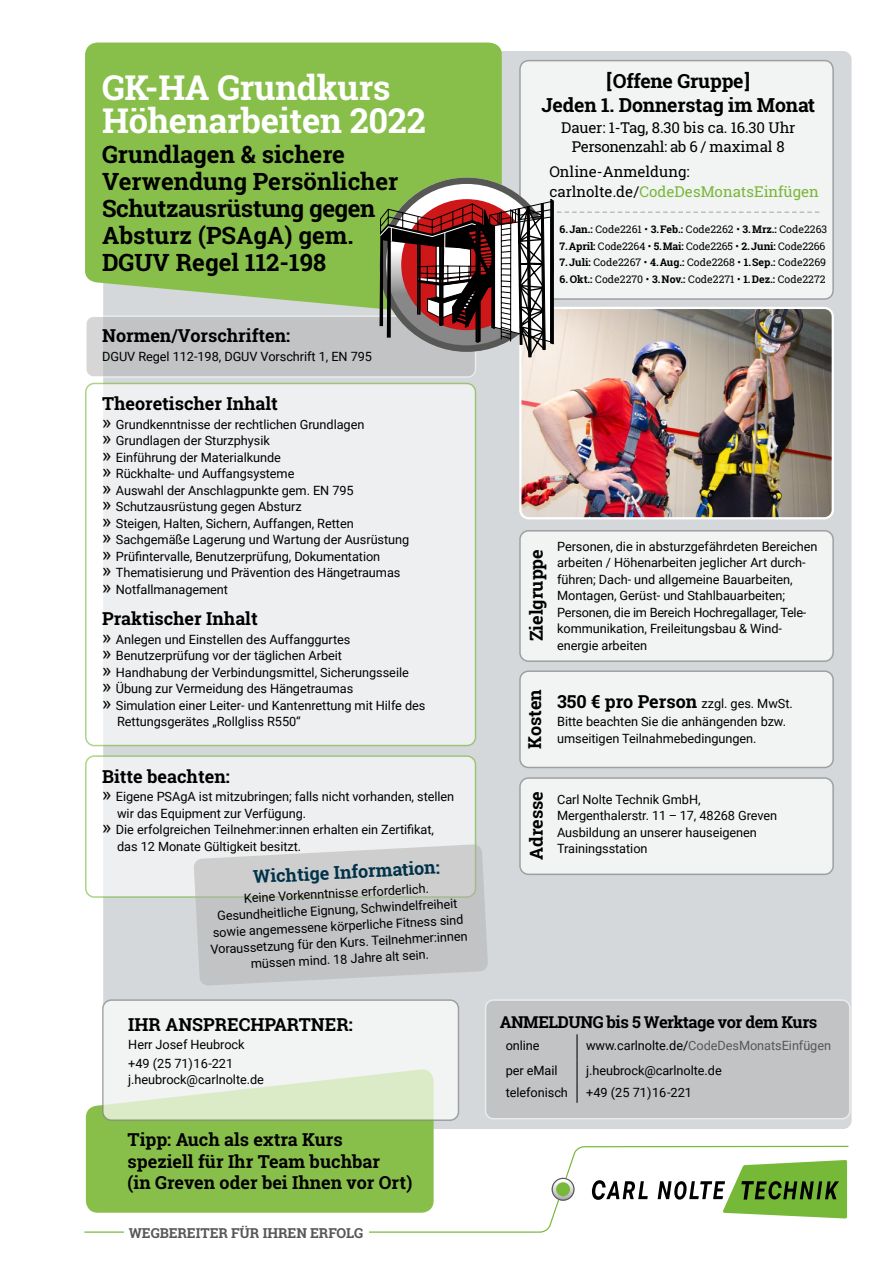
<style>
.page{position:relative;width:893px;height:1263px;background:#fff}
.page>*{position:absolute;margin:0;border:0;box-sizing:border-box;transform-origin:0 0}
.t1{font:700 34.5px/33px "Roboto Slab";letter-spacing:-.01em;color:#fff}
.t2{font:700 24px/27px "Roboto Slab";color:#000}
.t3{font:700 19.5px/23.1px "Roboto Slab";letter-spacing:-.01em;color:#000;text-align:center}
.t4{font:700 18px/21.6px "Roboto Slab";color:#000}
.t5{font:700 18px "Roboto Slab";color:#003249}
.t6{font:700 16.5px "Roboto Slab";letter-spacing:-.03em;color:#000}
.t7{font:15px/18.6px "Roboto Slab";color:#000;text-align:center}
.t8{font:700 13.8px "Roboto Slab";letter-spacing:-.005em;color:#575756}
.t9{font:12.75px/16.5px "Roboto";letter-spacing:-.005em;color:#000}
.t10{font:12.75px "Roboto";letter-spacing:-.005em;color:#575756}
.t11{font:10.5px "Roboto Slab";color:#000}
.s1{font-size:19.5px}
.s2{color:#76b837}
.s3{font-weight:700}
.s4{font-family:"Roboto Slab";font-weight:700;font-size:18px}
.s5{color:#000}
</style>
<div class="page">
<svg style="left:84px;top:1145px;width:765px;height:88px"></svg>
<div style="left:124px;top:1218px;width:244px;height:28px;background:#fff"></div>
<div style="left:103px;top:51px;width:749px;height:1078px;background:#d5d8da;border-radius:9px"></div>
<div style="left:85px;top:43px;width:417px;height:272px;background:#88bf4a"></div>
<img style="left:522px;top:310px;width:309px;height:206px">
<div style="left:519px;top:307px;width:315px;height:212px;border:2px solid #fff;border-radius:9px"></div>
<div style="left:86px;top:316px;width:389px;height:61px;background:#c1c3c4;border-radius:8px"></div>
<div style="left:85px;top:315px;width:391px;height:63px;border:2px solid #fff;border-radius:8px"></div>
<div style="left:486px;top:1000px;width:364px;height:119px;background:#c1c3c4;border-radius:8px"></div>
<div style="left:485px;top:999px;width:365px;height:120px;border:2px solid #fff;border-radius:8px"></div>
<hr style="left:576px;top:1034px;width:2px;height:26px;background:#000">
<hr style="left:576px;top:1060px;width:2px;height:21px;background:#000">
<hr style="left:576px;top:1081px;width:2px;height:22px;background:#000">
<div style="left:86px;top:756px;width:389px;height:141px;background:#eeeff0;border-radius:9px"></div>
<div style="left:85px;top:755px;width:391px;height:143px;border:2px solid #76b837;border-radius:9px"></div>
<div style="left:86px;top:383px;width:389px;height:362px;background:#eeeff0;border-radius:9px"></div>
<div style="left:85px;top:383px;width:391px;height:363px;border:2px solid #76b837;border-radius:9px"></div>
<svg style="left:592px;top:1180px;width:56px;height:20px"></svg>
<svg style="left:658px;top:1160px;width:189px;height:58px"></svg>
<svg style="left:554px;top:1180px;width:18px;height:18px"></svg>
<div style="left:552px;top:1178px;width:23px;height:23px;border:4px solid #fff;border-radius:50%"></div>
<div style="left:552px;top:1178px;width:23px;height:23px;border:1px solid #575756;border-radius:50%"></div>
<div style="left:520px;top:531px;width:313px;height:130px;background:#f2f3f3;border-radius:9px"></div>
<div style="left:519px;top:530px;width:315px;height:132px;border:2px solid #878787;border-radius:9px"></div>
<div style="left:520px;top:778px;width:313px;height:96px;background:#f2f3f3;border-radius:9px"></div>
<div style="left:519px;top:777px;width:315px;height:98px;border:2px solid #878787;border-radius:9px"></div>
<div style="left:520px;top:671px;width:313px;height:96px;background:#f2f3f3;border-radius:9px"></div>
<div style="left:519px;top:670px;width:315px;height:98px;border:2px solid #878787;border-radius:9px"></div>
<svg style="left:194px;top:844px;width:294px;height:142px;background:#c8c9ca"></svg>
<div style="left:520px;top:61px;width:313px;height:238px;background:#f2f3f3;border-radius:9px"></div>
<div style="left:519px;top:60px;width:315px;height:240px;border:2px solid #878787;border-radius:9px"></div>
<div style="left:380px;top:178px;width:174px;height:174px;border:22px solid #fff;border-radius:50%"></div>
<svg style="left:380px;top:199px;width:439px;height:158px"></svg>
<div style="left:86px;top:1105px;width:348px;height:108px;background:#88bf4a"></div>
<svg style="left:103px;top:1000px;width:355px;height:120px;background:#ecf0e8"></svg>
<div style="left:102px;top:999px;width:357px;height:122px;border:2px solid #878787;border-radius:9px"></div>
<h1 class="t1" style="left:102px;top:71px;width:325px">GK-HA Grundkurs<br>Höhenarbeiten 2022</h1>
<h2 class="t2" style="left:102px;top:140px;width:298px">Grundlagen &amp; sichere<br>Verwendung Persönlicher<br>Schutzausrüstung gegen<br>Absturz (PSAgA) gem.<br>DGUV Regel 112-198</h2>
<h3 class="t4" style="left:102px;top:324px;width:189px">Normen/Vorschriften:</h3>
<p class="t9" style="left:102px;top:347px;width:271px">DGUV Regel 112-198, DGUV Vorschrift 1, EN 795</p>
<h3 class="t4" style="left:102px;top:393px;width:177px">Theoretischer Inhalt</h3>
<p class="t9" style="left:102px;top:415px;width:309px"><span class="s1">»</span> Grundkenntnisse der rechtlichen Grundlagen<br><span class="s1">»</span> Grundlagen der Sturzphysik<br><span class="s1">»</span> Einführung der Materialkunde<br><span class="s1">»</span> Rückhalte- und Auffangsysteme<br><span class="s1">»</span> Auswahl der Anschlagpunkte gem. EN 795<br><span class="s1">»</span> Schutzausrüstung gegen Absturz<br><span class="s1">»</span> Steigen, Halten, Sichern, Auffangen, Retten<br><span class="s1">»</span> Sachgemäße Lagerung und Wartung der Ausrüstung <span class="s1">»</span> Prüfintervalle, Benutzerprüfung, Dokumentation<br><span class="s1">»</span> Thematisierung und Prävention des Hängetraumas <span class="s1">»</span> Notfallmanagement</p>
<h3 class="t4" style="left:102px;top:607px;width:157px">Praktischer Inhalt</h3>
<p class="t9" style="left:102px;top:630px;width:250px"><span class="s1">»</span> Anlegen und Einstellen des Auffanggurtes</p>
<p class="t9" style="left:102px;top:647px;width:241px"><span class="s1">»</span> Benutzerprüfung vor der täglichen Arbeit</p>
<p class="t9" style="left:102px;top:663px;width:308px"><span class="s1">»</span> Handhabung der Verbindungsmittel, Sicherungsseile</p>
<p class="t9" style="left:102px;top:680px;width:253px"><span class="s1">»</span> Übung zur Vermeidung des Hängetraumas</p>
<p class="t9" style="left:102px;top:696px;width:325px"><span class="s1">»</span> Simulation einer Leiter- und Kantenrettung mit Hilfe des</p>
<p class="t9" style="left:117px;top:713px;width:185px">Rettungsgerätes „Rollgliss R550“</p>
<h3 class="t4" style="left:102px;top:765px;width:129px">Bitte beachten:</h3>
<p class="t9" style="left:102px;top:788px;width:354px"><span class="s1">»</span> Eigene PSAgA ist mitzubringen; falls nicht vorhanden, stellen</p>
<p class="t9" style="left:117px;top:804px;width:190px">wir das Equipment zur Verfügung.</p>
<p class="t9" style="left:102px;top:821px;width:333px"><span class="s1">»</span> Die erfolgreichen Teilnehmer:innen erhalten ein Zertifikat,</p>
<p class="t9" style="left:117px;top:837px;width:186px">das 12 Monate Gültigkeit besitzt.</p>
<h3 class="t5" style="left:252px;top:864px;width:188px;rotate:-3deg">Wichtige Information:</h3>
<p class="t9" style="left:208px;top:891px;width:259px;text-align:center;rotate:-3deg">Keine Vorkenntnisse erforderlich.<br>Gesundheitliche Eignung, Schwindelfreiheit sowie angemessene körperliche Fitness sind Voraussetzung für den Kurs. Teilnehmer:innen müssen mind. 18 Jahre alt sein.</p>
<h3 class="t4" style="left:128px;top:1013px;width:226px">IHR ANSPRECHPARTNER:</h3>
<p class="t9" style="left:128px;top:1035px;width:118px;line-height:18.6px">Herr Josef Heubrock +49 (25 71)16-221</p>
<p class="t9" style="left:128px;top:1071px;width:137px">j.heubrock@carlnolte.de</p>
<h3 class="t4" style="left:128px;top:1128px;width:286px">Tipp: Auch als extra Kurs speziell für Ihr Team buchbar<br>(in Greven oder bei Ihnen vor Ort)</h3>
<p class="t8" style="left:129px;top:1223px;width:236px">WEGBEREITER FÜR IHREN ERFOLG</p>
<h3 class="t3" style="left:541px;top:70px;width:275px">[Offene Gruppe]<br>Jeden 1. Donnerstag im Monat</h3>
<p class="t7" style="left:561px;top:118px;width:236px">Dauer: 1-Tag, 8.30 bis ca. 16.30 Uhr<br>Personenzahl: ab 6 / maximal 8</p>
<p class="t7" style="left:549px;top:162px;width:271px;line-height:19.5px;text-align:left">Online-Anmeldung: carlnolte.de/<span class="s2">CodeDesMonatsEinfügen</span></p>
<p class="t11" style="left:560px;top:222px;width:269px"><span class="s3">6. Jan.:</span> Code2261 • <span class="s3">3. Feb.:</span> Code2262 • <span class="s3">3. Mrz.:</span> Code2263</p>
<p class="t11" style="left:560px;top:239px;width:267px"><span class="s3">7. April:</span> Code2264 • <span class="s3">5. Mai:</span> Code2265 • <span class="s3">2. Juni:</span> Code2266</p>
<p class="t11" style="left:560px;top:255px;width:268px"><span class="s3">7. Juli:</span> Code2267 • <span class="s3">4. Aug.:</span> Code2268 • <span class="s3">1. Sep.:</span> Code2269</p>
<p class="t11" style="left:560px;top:272px;width:267px"><span class="s3">6. Okt.:</span> Code2270 • <span class="s3">3. Nov.:</span> Code2271 • <span class="s3">1. Dez.:</span> Code2272</p>
<h3 class="t4" style="left:525px;top:641px;width:94px;rotate:-90deg">Zielgruppe</h3>
<p class="t9" style="left:557px;top:538px;width:262px">Personen, die in absturzgefährdeten Bereichen arbeiten / Höhenarbeiten jeglicher Art durch&shy;führen; Dach- und allgemeine Bauarbeiten, Montagen, Gerüst- und Stahlbauarbeiten; Personen, die im Bereich Hochregallager, Tele&shy;kommunikation, Freileitungsbau &amp; Wind&shy;energie arbeiten</p>
<h3 class="t4" style="left:524px;top:749px;width:61px;rotate:-90deg">Kosten</h3>
<p class="t9" style="left:557px;top:693px;width:237px;line-height:18.6px"><span class="s4">350 € pro Person</span> zzgl. ges. MwSt.<br>Bitte beachten Sie die anhängenden bzw.</p>
<p class="t9" style="left:557px;top:729px;width:201px">umseitigen Teilnahmebedingungen.</p>
<h3 class="t4" style="left:525px;top:860px;width:70px;rotate:-90deg">Adresse</h3>
<p class="t9" style="left:557px;top:791px;width:222px">Carl Nolte Technik GmbH,<br>Mergenthalerstr. 11 – 17, 48268 Greven<br>Ausbildung an unserer hauseigenen</p>
<p class="t9" style="left:557px;top:840px;width:92px">Trainingsstation</p>
<p class="t6" style="left:500px;top:1011px;width:319px">ANMELDUNG bis 5 Werktage vor dem Kurs</p>
<p class="t9" style="left:506px;top:1037px;width:35px">online</p>
<p class="t10" style="left:586px;top:1036px;width:246px"><span class="s5">www.carlnolte.de/</span>CodeDesMonatsEinfügen</p>
<p class="t9" style="left:506px;top:1062px;width:53px">per eMail</p>
<p class="t9" style="left:586px;top:1062px;width:137px">j.heubrock@carlnolte.de</p>
<p class="t9" style="left:506px;top:1083px;width:64px">telefonisch</p>
<p class="t9" style="left:586px;top:1083px;width:107px">+49 (25 71)16-221</p>
</div>
